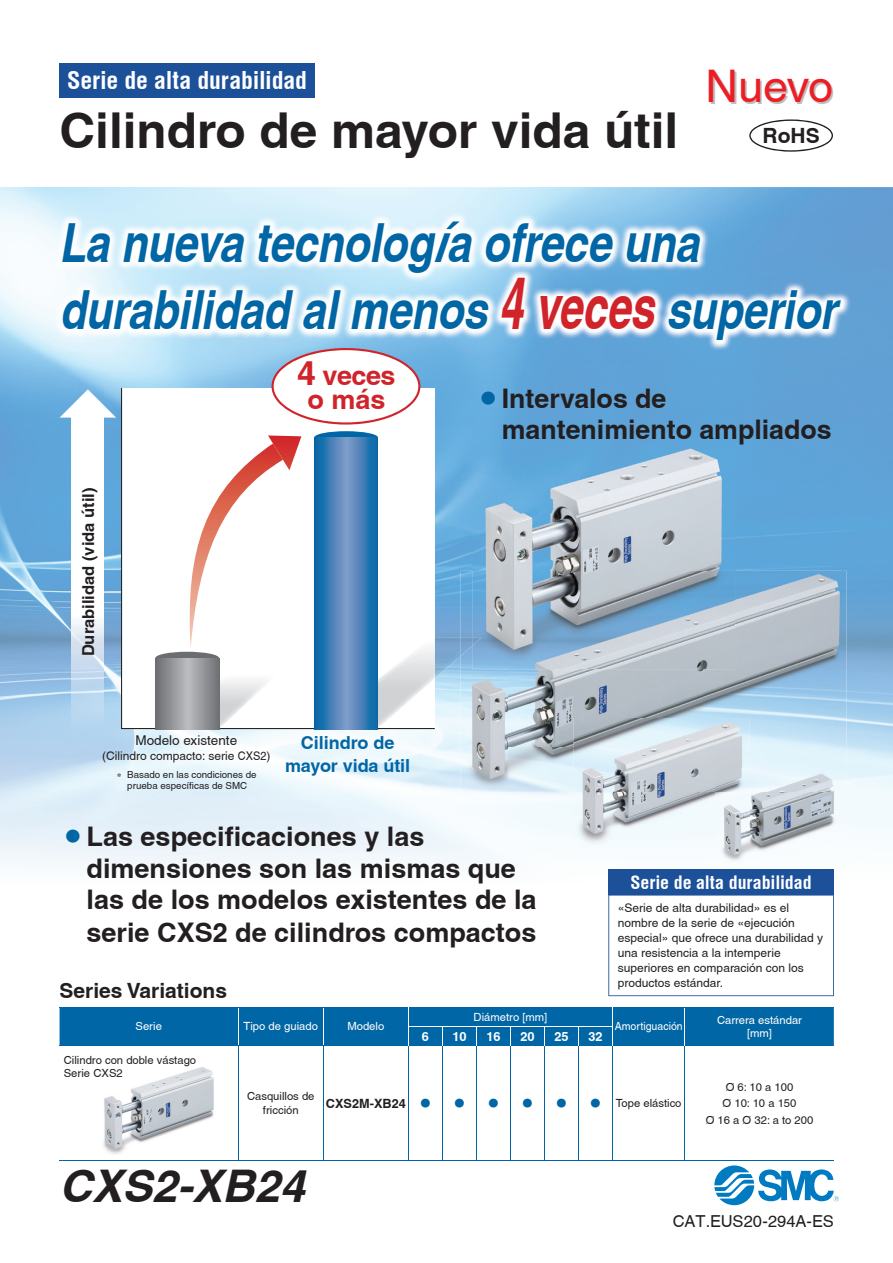
<style>
.page{position:relative;width:893px;height:1263px;background:#fff}
.page>*{position:absolute;margin:0;border:0;box-sizing:border-box;transform-origin:0 0}
.t1{font:italic 700 54px/67.5px "Helvetica";letter-spacing:-.005em;color:#0166a5;scale:.8 1}
.t2{font:700 49.5px "Helvetica";color:#231f20}
.t3{font:italic 700 45px "Helvetica";color:#231f20}
.t4{font:45px "Helvetica";letter-spacing:-.015em;color:#ee1d23}
.t5{font:700 27px/32px "Helvetica";color:#231f20}
.t6{font:700 27px/24px "Helvetica";letter-spacing:-.02em;color:#d1232a;text-align:center}
.t7{font:700 condensed 24px "Helvetica";letter-spacing:-.01em;color:#fff}
.t8{font:700 21px "Helvetica";color:#231f20}
.t9{font:700 18px/22.5px "Helvetica";letter-spacing:-.005em;color:#0166a5;text-align:center}
.t10{font:700 condensed 18px "Helvetica";letter-spacing:-.01em;color:#fff}
.t11{font:700 16.5px "Helvetica";color:#231f20}
.t12{font:16.5px "Helvetica";color:#231f20}
.t13{font:13.5px "Helvetica";color:#231f20}
.t14{font:700 12.75px "Helvetica";color:#fff}
.t15{font:700 12.75px "Helvetica";color:#231f20}
.t16{font:12px/15px "Helvetica";color:#231f20}
.t17{font:11.25px/13.5px "Helvetica";color:#231f20;text-align:center}
.t18{font:11.25px "Helvetica";color:#fff}
.t19{font:11.25px "Helvetica";color:#fff;scale:.94 1}
.t20{font:11.25px "European Pi One";color:#0166a5}
.t21{font:9.75px/11.7px "Helvetica";color:#231f20;text-align:center}
.s1{font-size:72.9px;color:#d1232a}
.s2{font-size:62.1px;color:#d1232a}
.s3{font-size:33.75px}
.s4{color:#0166a5}
.s5{font-family:"European Pi One";font-weight:400;font-size:11.25px;color:#0166a5}
.s6{font-family:"European Pi One";color:#0166a5}
</style>
<div class="page">
<img style="left:0;top:187px;width:105px;height:677px">
<img style="left:105px;top:187px;width:787px;height:53px">
<img style="left:843px;top:240px;width:49px;height:589px">
<img style="left:105px;top:350px;width:738px;height:51px">
<img style="left:105px;top:418px;width:52px;height:446px">
<img style="left:435px;top:401px;width:408px;height:54px">
<img style="left:421px;top:455px;width:52px;height:409px">
<div style="left:735px;top:455px;width:108px;height:116px;background:#5da5da"></div>
<img style="left:157px;top:729px;width:264px;height:135px">
<img style="left:790px;top:792px;width:53px;height:92px">
<img style="left:608px;top:869px;width:182px;height:1px">
<img style="left:103px;top:1067px;width:111px;height:87px">
<img style="left:460px;top:571px;width:48px;height:221px">
<img style="left:702px;top:571px;width:144px;height:221px">
<img style="left:508px;top:669px;width:194px;height:79px">
<img style="left:508px;top:748px;width:65px;height:44px">
<img style="left:472px;top:444px;width:263px;height:225px">
<img style="left:573px;top:718px;width:176px;height:129px">
<img style="left:716px;top:768px;width:125px;height:99px">
<img style="left:53px;top:212px;width:797px;height:138px">
<svg style="left:608px;top:895px;width:225px;height:101px"></svg>
<div style="left:608px;top:870px;width:225px;height:25px;background:#1c5099"></div>
<div style="left:60px;top:64px;width:255px;height:34px;background:#1c5099"></div>
<hr style="left:238px;top:1046px;width:1px;height:114px;background:#0166a5">
<hr style="left:323px;top:1046px;width:1px;height:114px;background:#0166a5">
<hr style="left:408px;top:1046px;width:1px;height:114px;background:#0166a5">
<hr style="left:442px;top:1046px;width:1px;height:114px;background:#0166a5">
<hr style="left:476px;top:1046px;width:1px;height:114px;background:#0166a5">
<hr style="left:510px;top:1046px;width:1px;height:114px;background:#0166a5">
<hr style="left:544px;top:1046px;width:1px;height:114px;background:#0166a5">
<hr style="left:578px;top:1046px;width:1px;height:114px;background:#0166a5">
<hr style="left:612px;top:1046px;width:1px;height:114px;background:#0166a5">
<hr style="left:684px;top:1046px;width:1px;height:114px;background:#0166a5">
<hr style="left:60px;top:1160px;width:773px;height:1px;background:#0166a5">
<div style="left:60px;top:1007px;width:773px;height:39px;background:#0166a5"></div>
<img style="left:72px;top:418px;width:32px;height:313px">
<svg style="left:60px;top:388px;width:61px;height:30px"></svg>
<svg style="left:121px;top:388px;width:314px;height:341px"></svg>
<svg style="left:314px;top:431px;width:64px;height:13px"></svg>
<img style="left:219px;top:674px;width:59px;height:54px">
<div style="left:155px;top:652px;width:64px;height:13px;background:#6c6d70;border-radius:50%"></div>
<svg style="left:155px;top:658px;width:64px;height:71px;background:#939598"></svg>
<svg style="left:185px;top:435px;width:116px;height:213px"></svg>
<img style="left:435px;top:638px;width:25px;height:41px">
<img style="left:378px;top:638px;width:57px;height:90px">
<img style="left:460px;top:638px;width:12px;height:18px">
<svg style="left:472px;top:638px;width:9px;height:8px"></svg>
<svg style="left:314px;top:438px;width:64px;height:291px;background:#417fb6"></svg>
<svg style="left:271px;top:348px;width:149px;height:77px"></svg>
<svg style="left:714px;top:1165px;width:124px;height:40px"></svg>
<svg style="left:749px;top:119px;width:84px;height:33px"></svg>
<h3 class="t7" style="left:67px;top:71px;width:242px">Serie de alta durabilidad</h3>
<h3 class="t4" style="left:705px;top:70px;width:129px">Nuevo</h3>
<h2 class="t2" style="left:60px;top:113px;width:620px">Cilindro de mayor vida útil</h2>
<h3 class="t8" style="left:762px;top:128px;width:59px">RoHS</h3>
<h1 class="t1" style="left:59px;top:214px;width:973px">La nueva tecnología ofrece una durabilidad al menos <span class="s1">4</span> <span class="s2">veces</span> superior</h1>
<h3 class="t11" style="left:82px;top:656px;width:170px;rotate:-90deg">Durabilidad (vida útil)</h3>
<h3 class="t6" style="left:297px;top:366px;width:100px"><span class="s3">4</span> veces o más</h3>
<p class="t13" style="left:135px;top:736px;width:103px">Modelo existente</p>
<p class="t16" style="left:102px;top:750px;width:170px">(Cilindro compacto: serie CXS2)</p>
<p class="t21" style="left:117px;top:769px;width:141px">∗ Basado en las condiciones de prueba específicas de SMC</p>
<h3 class="t9" style="left:285px;top:733px;width:127px">Cilindro de mayor vida útil</h3>
<h3 class="t5" style="left:502px;top:385px;width:331px;line-height:31.5px;text-indent:-27px"><span class="s4">○</span> Intervalos de mantenimiento ampliados</h3>
<h3 class="t5" style="left:87px;top:823px;width:451px;text-indent:-27px"><span class="s4">○</span>Las especificaciones y las dimensiones son las mismas que las de los modelos existentes de la serie CXS2 de cilindros compactos</h3>
<h3 class="t10" style="left:630px;top:875px;width:183px">Serie de alta durabilidad</h3>
<p class="t16" style="left:617px;top:902px;width:207px">«Serie de alta durabilidad» es el nombre de la serie de «ejecución especial» que ofrece una durabilidad y una resistencia a la intemperie superiores en comparación con los productos estándar.</p>
<h3 class="t8" style="left:60px;top:983px;width:169px">Series Variations</h3>
<p class="t18" style="left:135px;top:1022px;width:28px">Serie</p>
<p class="t18" style="left:243px;top:1022px;width:76px">Tipo de guiado</p>
<p class="t18" style="left:347px;top:1022px;width:38px">Modelo</p>
<p class="t18" style="left:473px;top:1013px;width:75px">Diámetro [mm]</p>
<p class="t18" style="left:717px;top:1016px;width:86px">Carrera estándar</p>
<p class="t19" style="left:614px;top:1022px;width:74px">Amortiguación</p>
<p class="t14" style="left:422px;top:1031px;width:9px">6</p>
<p class="t14" style="left:452px;top:1031px;width:16px">10</p>
<p class="t14" style="left:486px;top:1031px;width:16px">16</p>
<p class="t14" style="left:520px;top:1031px;width:16px">20</p>
<p class="t14" style="left:554px;top:1031px;width:16px">25</p>
<p class="t14" style="left:588px;top:1031px;width:16px">32</p>
<p class="t18" style="left:747px;top:1029px;width:26px">[mm]</p>
<p class="t17" style="left:64px;top:1054px;width:134px;text-align:left">Cilindro con doble vástago<br>Serie CXS2</p>
<p class="t17" style="left:247px;top:1091px;width:69px">Casquillos de fricción</p>
<p class="t15" style="left:326px;top:1098px;width:106px">CXS2M-XB24 <span class="s5">-</span></p>
<p class="t20" style="left:455px;top:1098px;width:45px">- -</p>
<p class="t20" style="left:523px;top:1098px;width:45px">- -</p>
<p class="t17" style="left:591px;top:1097px;width:92px"><span class="s6">-</span> Tope elástico</p>
<h3 class="t3" style="left:60px;top:1170px;width:247px">CXS2-XB24</h3>
<p class="t17" style="left:705px;top:1079px;width:109px;line-height:16.5px">Ø 6: 10 a 100<br>Ø 10: 10 a 150<br>Ø 16 a Ø 32: a to 200</p>
<h3 class="t12" style="left:672px;top:1215px;width:162px">CAT.EUS20-294A-ES</h3>
</div>
